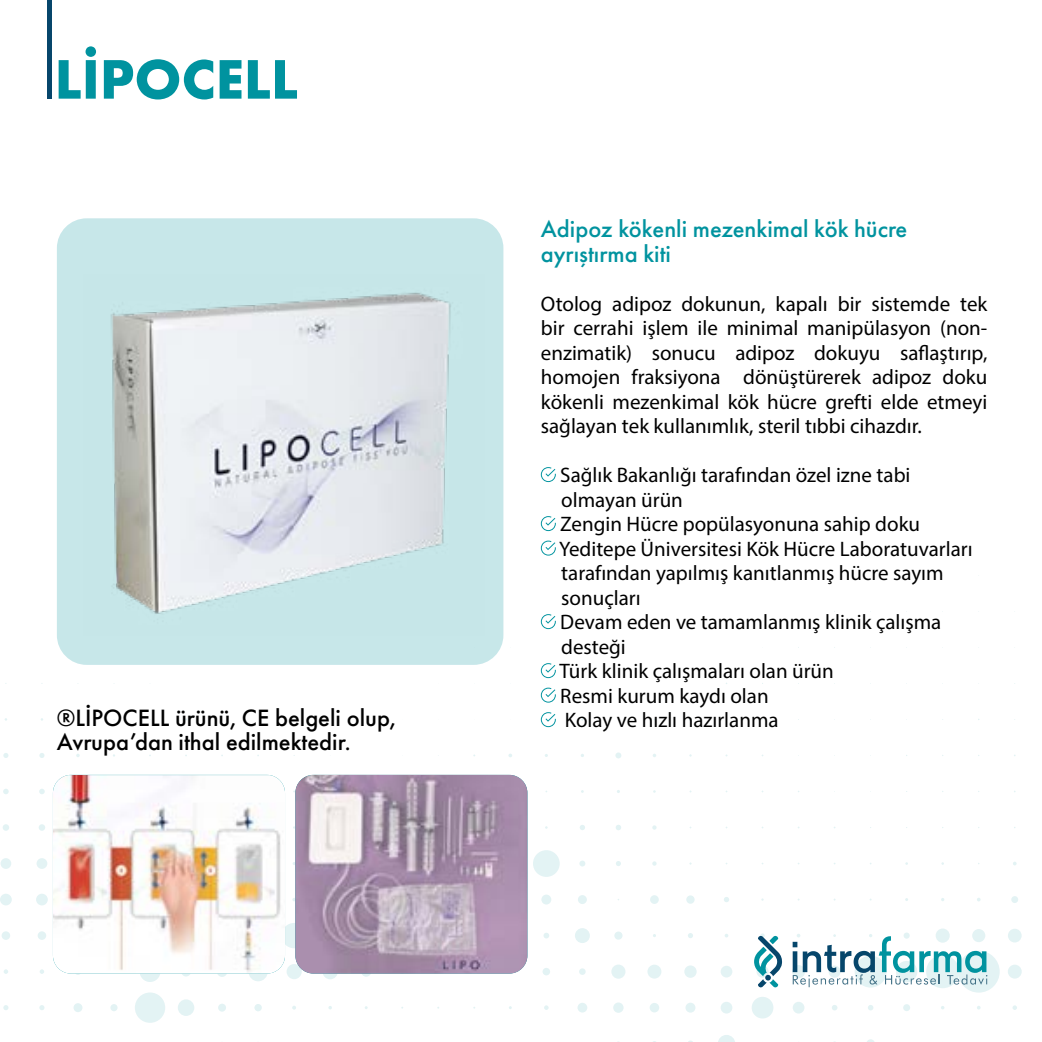
<style>
.page{position:relative;width:1042px;height:1042px;background:#fff}
.page>*{position:absolute;margin:0;border:0;box-sizing:border-box;transform-origin:0 0}
.t1{font:700 57.75px "Futura PT";color:#00939f}
.t2{font:500 24.5px "Futura PT";color:#000}
.t3{font:500 24.5px/24.5px "Futura PT";color:#00939f}
.t4{font:21px/24.5px "Myriad Pro";color:#000;text-align:justify}
</style>
<div class="page">
<svg style="left:3px;top:753px;width:5px;height:5px"></svg>
<svg style="left:39px;top:753px;width:6px;height:5px"></svg>
<svg style="left:615px;top:752px;width:6px;height:6px"></svg>
<svg style="left:3px;top:789px;width:6px;height:5px"></svg>
<svg style="left:39px;top:789px;width:6px;height:5px"></svg>
<div style="left:3px;top:824px;width:6px;height:7px;background:#e3f3f4;border-radius:50%"></div>
<div style="left:39px;top:824px;width:6px;height:7px;background:#e3f3f4;border-radius:50%"></div>
<svg style="left:580px;top:825px;width:5px;height:5px"></svg>
<svg style="left:616px;top:825px;width:5px;height:5px"></svg>
<svg style="left:652px;top:825px;width:4px;height:5px"></svg>
<div style="left:1px;top:858px;width:10px;height:11px;background:#e3f3f4;border-radius:50%"></div>
<div style="left:37px;top:858px;width:10px;height:11px;background:#e3f3f4;border-radius:50%"></div>
<div style="left:533px;top:850px;width:27px;height:27px;background:#e3f3f4;border-radius:50%"></div>
<svg style="left:579px;top:860px;width:6px;height:6px"></svg>
<svg style="left:616px;top:861px;width:5px;height:5px"></svg>
<svg style="left:652px;top:861px;width:4px;height:5px"></svg>
<div style="left:0;top:893px;width:12px;height:12px;background:#e3f3f4;border-radius:50%"></div>
<div style="left:36px;top:893px;width:12px;height:12px;background:#e3f3f4;border-radius:50%"></div>
<svg style="left:541px;top:894px;width:10px;height:10px"></svg>
<div style="left:578px;top:895px;width:9px;height:9px;background:#e3f3f4;border-radius:50%"></div>
<div style="left:650px;top:895px;width:9px;height:9px;background:#e3f3f4;border-radius:50%"></div>
<div style="left:686px;top:895px;width:8px;height:9px;background:#e3f3f4;border-radius:50%"></div>
<svg style="left:724px;top:897px;width:5px;height:5px"></svg>
<div style="left:1011px;top:896px;width:7px;height:7px;background:#e3f3f4;border-radius:50%"></div>
<div style="left:2px;top:931px;width:8px;height:9px;background:#e3f3f4;border-radius:50%"></div>
<div style="left:38px;top:931px;width:8px;height:9px;background:#e3f3f4;border-radius:50%"></div>
<div style="left:281px;top:923px;width:26px;height:25px;background:#e3f3f4;border-radius:50%"></div>
<svg style="left:543px;top:933px;width:6px;height:5px"></svg>
<div style="left:575px;top:928px;width:15px;height:15px;background:#e3f3f4;border-radius:50%"></div>
<div style="left:614px;top:931px;width:8px;height:8px;background:#e3f3f4;border-radius:50%"></div>
<svg style="left:688px;top:933px;width:5px;height:5px"></svg>
<svg style="left:935px;top:928px;width:15px;height:14px"></svg>
<svg style="left:972px;top:929px;width:13px;height:13px"></svg>
<div style="left:1008px;top:928px;width:13px;height:14px;background:#e3f3f4;border-radius:50%"></div>
<svg style="left:4px;top:969px;width:4px;height:5px"></svg>
<svg style="left:40px;top:969px;width:4px;height:5px"></svg>
<div style="left:75px;top:968px;width:6px;height:7px;background:#bce2e5;border-radius:50%"></div>
<svg style="left:140px;top:961px;width:20px;height:21px"></svg>
<svg style="left:181px;top:967px;width:10px;height:9px"></svg>
<svg style="left:217px;top:966px;width:10px;height:11px"></svg>
<div style="left:248px;top:962px;width:20px;height:19px;background:linear-gradient(to right,#e1f2f3,#e7f4f5);border-radius:50%"></div>
<div style="left:286px;top:964px;width:16px;height:15px;background:#e3f3f4;border-radius:50%"></div>
<svg style="left:322px;top:964px;width:16px;height:15px"></svg>
<svg style="left:361px;top:966px;width:10px;height:11px"></svg>
<div style="left:542px;top:968px;width:8px;height:7px;background:#e3f3f4;border-radius:50%"></div>
<div style="left:579px;top:968px;width:7px;height:7px;background:#e3f3f4;border-radius:50%"></div>
<div style="left:611px;top:964px;width:14px;height:14px;background:#e3f3f4;border-radius:50%"></div>
<div style="left:647px;top:964px;width:14px;height:14px;background:#e3f3f4;border-radius:50%"></div>
<div style="left:684px;top:965px;width:12px;height:13px;background:#e3f3f4;border-radius:50%"></div>
<div style="left:720px;top:966px;width:12px;height:11px;background:#e3f3f4;border-radius:50%"></div>
<div style="left:926px;top:955px;width:33px;height:33px;background:#e3f3f4;border-radius:50%"></div>
<svg style="left:958px;top:950px;width:41px;height:42px"></svg>
<div style="left:1008px;top:964px;width:14px;height:14px;background:#e3f3f4;border-radius:50%"></div>
<svg style="left:3px;top:1005px;width:5px;height:5px"></svg>
<svg style="left:39px;top:1005px;width:6px;height:5px"></svg>
<div style="left:73px;top:1003px;width:9px;height:9px;background:#e3f3f4;border-radius:50%"></div>
<div style="left:110px;top:1004px;width:8px;height:7px;background:#e3f3f4;border-radius:50%"></div>
<div style="left:135px;top:992px;width:30px;height:31px;background:#e3f3f4;border-radius:50%"></div>
<div style="left:178px;top:999px;width:16px;height:17px;background:#e3f3f4;border-radius:50%"></div>
<div style="left:218px;top:1003px;width:8px;height:8px;background:#e3f3f4;border-radius:50%"></div>
<div style="left:254px;top:1004px;width:8px;height:7px;background:#e3f3f4;border-radius:50%"></div>
<svg style="left:544px;top:1005px;width:5px;height:5px"></svg>
<div style="left:577px;top:1003px;width:10px;height:9px;background:#e3f3f4;border-radius:50%"></div>
<div style="left:613px;top:1002px;width:10px;height:11px;background:#e3f3f4;border-radius:50%"></div>
<div style="left:649px;top:1003px;width:10px;height:9px;background:#e3f3f4;border-radius:50%"></div>
<svg style="left:685px;top:1002px;width:10px;height:10px"></svg>
<div style="left:720px;top:1002px;width:12px;height:11px;background:#e3f3f4;border-radius:50%"></div>
<div style="left:751px;top:997px;width:22px;height:21px;background:#e3f3f4;border-radius:50%"></div>
<div style="left:793px;top:1002px;width:11px;height:11px;background:#e3f3f4;border-radius:50%"></div>
<svg style="left:832px;top:1005px;width:5px;height:5px"></svg>
<svg style="left:868px;top:1005px;width:5px;height:5px"></svg>
<div style="left:903px;top:1004px;width:7px;height:7px;background:#e3f3f4;border-radius:50%"></div>
<svg style="left:1012px;top:1005px;width:5px;height:5px"></svg>
<svg style="left:718px;top:1035px;width:17px;height:7px"></svg>
<svg style="left:867px;top:1039px;width:8px;height:3px"></svg>
<div style="left:47px;top:0;width:5px;height:99px;background:#06466b"></div>
<div style="left:57px;top:218px;width:446px;height:447px;background:#c7e7e9;border-radius:30px"></div>
<svg style="left:541px;top:467px;width:15px;height:15px"></svg>
<svg style="left:541px;top:516px;width:15px;height:15px"></svg>
<svg style="left:541px;top:540px;width:15px;height:15px"></svg>
<svg style="left:541px;top:614px;width:15px;height:15px"></svg>
<svg style="left:541px;top:663px;width:15px;height:39px"></svg>
<svg style="left:541px;top:712px;width:15px;height:15px"></svg>
<svg style="left:754px;top:933px;width:28px;height:55px"></svg>
<svg style="left:792px;top:932px;width:194px;height:55px"></svg>
<svg style="left:978px;top:975px;width:9px;height:9px"></svg>
<img style="left:111px;top:292px;width:340px;height:322px">
<img style="left:53px;top:775px;width:232px;height:198px">
<img style="left:295px;top:775px;width:232px;height:198px">
<h1 class="t1" style="left:55px;top:42px;width:245px">LİPOCELL</h1>
<p class="t3" style="left:541px;top:217px;width:368px">Adipoz kökenli mezenkimal kök hücre ayrıştırma kiti</p>
<p class="t4" style="left:541px;top:291px;width:448px">Otolog adipoz dokunun, kapalı bir sistemde tek bir cerrahi işlem ile minimal manipülasyon (non&shy;enzimatik) sonucu adipoz dokuyu saflaştırıp, homojen fraksiyona dönüştürerek adipoz doku kökenli mezenkimal kök hücre grefti elde etmeyi sağlayan tek kullanımlık, steril tıbbi cihazdır.</p>
<p class="t4" style="left:559px;top:462px;width:415px;text-align:left">Sağlık Bakanlığı tarafından özel izne tabi olmayan ürün<br>Zengin Hücre popülasyonuna sahip doku<br>Yeditepe Üniversitesi Kök Hücre Laboratuvarları tarafından yapılmış kanıtlanmış hücre sayım sonuçları<br>Devam eden ve tamamlanmış klinik çalışma desteği<br>Türk klinik çalışmaları olan ürün<br>Resmi kurum kaydı olan</p>
<p class="t2" style="left:57px;top:703px;width:340px">®LİPOCELL ürünü, CE belgeli olup,</p>
<p class="t4" style="left:565px;top:707px;width:215px">Kolay ve hızlı hazırlanma</p>
<p class="t2" style="left:57px;top:727px;width:295px">Avrupa’dan ithal edilmektedir.</p>
</div>
